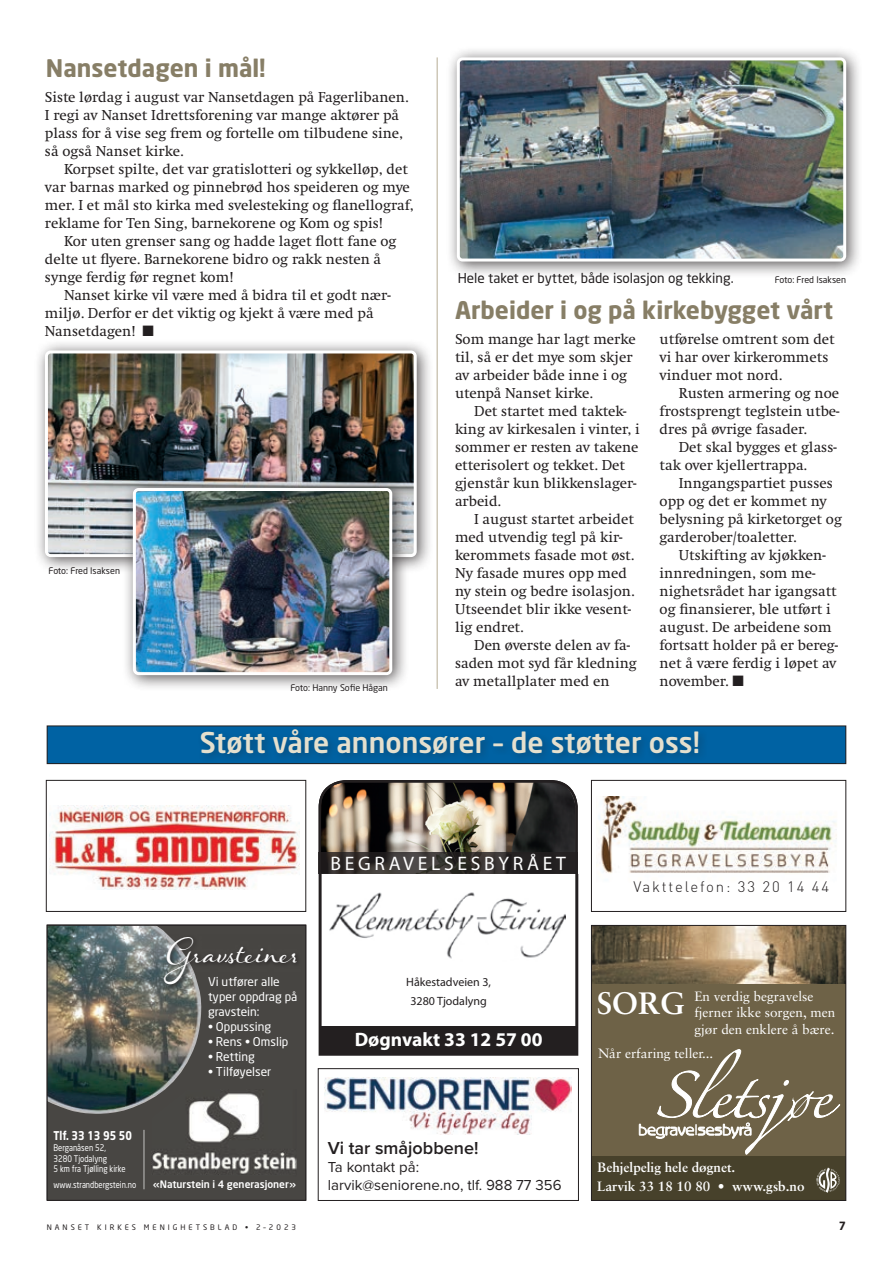
<style>
.page{position:relative;width:893px;height:1263px;background:#fff}
.page>*{position:absolute;margin:0;border:0;box-sizing:border-box;transform-origin:0 0}
.Tekst{font:47.85px "Hummingbird";color:#fff}
.t1{font:700 31.05px "Sabon";color:#fff}
.Tekst-2{font:500 28.35px "Neo Sans";color:#e5e0ce}
.Notis_tittel{font:700 24px "Neo Sans";color:#877e66}
.t2{font:19.65px "OK Myriad";letter-spacing:.19em;color:#fff}
.Tekst-3{font:700 19.5px "Myriad Pro";color:#fff}
.t3{font:600 18px "Proxima Nova";color:#231f20}
.Tekst_m_innrykk{font:15px/18px "Swift POW";color:#231f20}
.Tekst-4{font:15px/18px "Swift POW";color:#231f20}
.t4{font:15px/18px "Proxima Nova";color:#231f20}
.Tekst-5{font:300 15px "DIN";letter-spacing:.12em;color:#231f20}
.t5{font:13.5px/16.5px "Sabon";color:#fff}
.t6{font:700 13.5px/19px "Sabon";color:#fff}
.Bilde{font:13.5px "Neo Sans Std";color:#231f20}
.Tekst-6{font:12px/15px "Neo Sans Std";color:#fff}
.Tekst-7{font:12px "Myriad Pro";color:#231f20}
.Tekst-8{font:700 12px "Neo Sans";color:#fff;scale:.85 1}
.t7{font:700 11.25px "Neo Sans";color:#231f20}
.Tekst-9{font:500 10.2px "Neo Sans";color:#fff}
.Tekst-10{font:9px/10.8px "Neo Sans Std";color:#fff;scale:.85 1}
.Bilde-2{font:9px "Neo Sans Std";color:#231f20}
.t8{font:7.5px "Neo Sans Std";letter-spacing:.4em;color:#231f20}
</style>
<div class="page">
<img style="left:49px;top:805px;width:250px;height:84px">
<div style="left:46px;top:780px;width:260px;height:132px;border:1px solid #231f20"></div>
<img style="left:593px;top:927px;width:251px;height:56px">
<div style="left:591px;top:983px;width:255px;height:217px;background:#6e6247"></div>
<div style="left:591px;top:1156px;width:255px;height:44px;background:#47412b"></div>
<svg style="left:639px;top:1049px;width:201px;height:105px"></svg>
<svg style="left:816px;top:1167px;width:24px;height:26px"></svg>
<div style="left:591px;top:925px;width:255px;height:276px;border:1px solid #231f20"></div>
<div style="left:47px;top:726px;width:799px;height:38px;background:#0062a3"></div>
<div style="left:47px;top:725px;width:799px;height:39px;border:1px solid #231f20"></div>
<div style="left:197px;top:726px;width:511px;height:38px;background:#231f20;opacity:.29"></div>
<div style="left:591px;top:780px;width:255px;height:132px;border:1px solid #231f20"></div>
<img style="left:598px;top:796px;width:239px;height:77px">
<div style="left:319px;top:868px;width:259px;height:188px;border:3px solid #231f20"></div>
<img style="left:319px;top:780px;width:259px;height:94px">
<img style="left:329px;top:892px;width:236px;height:67px">
<div style="left:320px;top:1026px;width:256px;height:28px;background:#231f20"></div>
<div style="left:47px;top:925px;width:259px;height:275px;background:#484643"></div>
<img style="left:49px;top:927px;width:155px;height:187px">
<div style="left:47px;top:925px;width:259px;height:276px;border:1px solid #231f20"></div>
<svg style="left:161px;top:934px;width:137px;height:55px"></svg>
<hr style="left:143px;top:1130px;width:2px;height:59px;background:#9a9997">
<hr style="left:436px;top:57px;width:2px;height:632px;background:#cec8b8">
<div style="left:34px;top:339px;width:400px;height:235px;background:#231f20;opacity:.75"></div>
<img style="left:49px;top:354px;width:364px;height:199px">
<div style="left:45px;top:350px;width:372px;height:207px;border:3px solid #fff;border-radius:4px"></div>
<div style="left:122px;top:477px;width:287px;height:215px;background:#231f20;opacity:.75"></div>
<img style="left:137px;top:492px;width:251px;height:179px">
<div style="left:133px;top:488px;width:259px;height:187px;border:3px solid #fff;border-radius:4px"></div>
<div style="left:445px;top:46px;width:418px;height:233px;background:#231f20;opacity:.75"></div>
<img style="left:461px;top:61px;width:381px;height:197px">
<div style="left:457px;top:57px;width:389px;height:205px;border:3px solid #fff;border-radius:4px"></div>
<div style="left:318px;top:1068px;width:261px;height:133px;border:1px solid #231f20"></div>
<img style="left:325px;top:1078px;width:247px;height:56px">
<p class="Notis_tittel" style="left:46px;top:53px;width:221px">Nansetdagen i mål!</p>
<p class="Tekst-4" style="left:45px;top:88px;width:365px">Siste lørdag i august var Nansetdagen på Fagerlibanen.<br>I regi av Nanset Idrettsforening var mange aktører på plass for å vise seg frem og fortelle om tilbudene sine, så også Nanset kirke.</p>
<p class="Tekst_m_innrykk" style="left:45px;top:160px;width:370px;text-indent:19px">Korpset spilte, det var gratislotteri og sykkelløp, det var barnas marked og pinnebrød hos speideren og mye mer. I et mål sto kirka med svelesteking og flanellograf, reklame for Ten Sing, barnekorene og Kom og spis!</p>
<p class="Tekst_m_innrykk" style="left:45px;top:232px;width:353px;text-indent:19px">Kor uten grenser sang og hadde laget flott fane og delte ut flyere. Barnekorene bidro og rakk nesten å synge ferdig før regnet kom!</p>
<p class="Tekst_m_innrykk" style="left:45px;top:286px;width:347px;text-indent:19px">Nanset kirke vil være med å bidra til et godt nær&shy;miljø. Derfor er det viktig og kjekt å være med på<br>Nansetdagen! ■</p>
<p class="Notis_tittel" style="left:455px;top:294px;width:380px">Arbeider i og på kirkebygget vårt</p>
<p class="Bilde" style="left:458px;top:270px;width:277px">Hele taket er byttet, både isolasjon og tekking.</p>
<p class="Bilde-2" style="left:775px;top:274px;width:73px">Foto: Fred Isaksen</p>
<p class="Tekst_m_innrykk" style="left:660px;top:330px;width:177px">utførelse omtrent som det vi har over kirkerommets vinduer mot nord.</p>
<p class="Tekst_m_innrykk" style="left:660px;top:384px;width:181px;text-align:justify;text-indent:19px">Rusten armering og noe frostsprengt teglstein utbe&shy;dres på øvrige fasader.</p>
<p class="Tekst_m_innrykk" style="left:660px;top:438px;width:179px;text-indent:19px">Det skal bygges et glass&shy;tak over kjellertrappa.</p>
<p class="Tekst_m_innrykk" style="left:660px;top:474px;width:184px;text-indent:19px">Inngangspartiet pusses opp og det er kommet ny belysning på kirketorget og garderober/toaletter.</p>
<p class="Tekst_m_innrykk" style="left:660px;top:546px;width:180px;text-indent:19px">Utskifting av kjøkken&shy;innredningen, som me&shy;nighetsrådet har igangsatt og finansierer, ble utført i august. De arbeidene som fortsatt holder på er bereg&shy;net å være ferdig i løpet av november. ■</p>
<p class="Tekst-4" style="left:455px;top:330px;width:182px">Som mange har lagt merke til, så er det mye som skjer av arbeider både inne i og utenpå Nanset kirke.</p>
<p class="Tekst_m_innrykk" style="left:455px;top:402px;width:186px;text-indent:19px">Det startet med taktek&shy;king av kirkesalen i vinter, i sommer er resten av takene etterisolert og tekket. Det gjenstår kun blikkenslager&shy;arbeid.</p>
<p class="Tekst_m_innrykk" style="left:455px;top:510px;width:181px;text-indent:19px">I august startet arbeidet med utvendig tegl på kir&shy;kerommets fasade mot øst.<br>Ny fasade mures opp med ny stein og bedre isolasjon.<br>Utseendet blir ikke vesent&shy;lig endret.</p>
<p class="Tekst_m_innrykk" style="left:455px;top:636px;width:183px;text-indent:19px">Den øverste delen av fa&shy;saden mot syd får kledning av metallplater med en</p>
<p class="Bilde-2" style="left:49px;top:565px;width:73px">Foto: Fred Isaksen</p>
<p class="Bilde-2" style="left:291px;top:682px;width:99px">Foto: Hanny Sofie Hågan</p>
<p class="Tekst-2" style="left:200px;top:725px;width:502px">Støtt våre annonsører – de støtter oss!</p>
<p class="Tekst" style="left:166px;top:917px;width:133px">Gravsteiner</p>
<p class="Tekst-6" style="left:208px;top:974px;width:91px">Vi utfører alle typer oppdrag på gravstein:</p>
<p class="Tekst-6" style="left:208px;top:1019px;width:65px">• Oppussing</p>
<p class="Tekst-6" style="left:208px;top:1034px;width:82px">• Rens • Omslip</p>
<p class="Tekst-6" style="left:208px;top:1049px;width:48px">• Retting</p>
<p class="Tekst-6" style="left:208px;top:1064px;width:65px">• Tilføyelser</p>
<p class="Tekst-8" style="left:54px;top:1128px;width:94px">Tlf. 33 13 95 50</p>
<p class="Tekst-10" style="left:54px;top:1142px;width:65px">Berganåsen 52,<br>3280 Tjodalyng</p>
<p class="Tekst-10" style="left:54px;top:1163px;width:86px">5 km fra Tjølling kirke</p>
<p class="Tekst-10" style="left:54px;top:1179px;width:99px">www.strandbergstein.no</p>
<p class="Tekst-9" style="left:153px;top:1178px;width:145px">«Naturstein i 4 generasjoner»</p>
<p class="t2" style="left:330px;top:853px;width:237px">BEGRAVELSESBYRÅET</p>
<p class="Tekst-7" style="left:406px;top:974px;width:86px">Håkestadveien 3,</p>
<p class="Tekst-7" style="left:410px;top:994px;width:78px">3280 Tjodalyng</p>
<p class="Tekst-3" style="left:355px;top:1027px;width:189px">Døgnvakt 33 12 57 00</p>
<p class="t3" style="left:328px;top:1134px;width:152px">Vi tar småjobbene!</p>
<p class="t4" style="left:328px;top:1157px;width:235px">Ta kontakt på:<br>larvik@seniorene.no, tlf. 988 77 356</p>
<p class="Tekst-5" style="left:633px;top:877px;width:197px">Vakttelefon: 33 20 14 44</p>
<p class="t1" style="left:597px;top:983px;width:89px">SORG</p>
<p class="t5" style="left:694px;top:987px;width:142px">En verdig begravelse fjerner ikke sorgen, men gjør den enklere å bære.</p>
<p class="t5" style="left:598px;top:1044px;width:117px">Når erfaring teller...</p>
<p class="t6" style="left:597px;top:1158px;width:209px">Behjelpelig hele døgnet.<br>Larvik 33 18 10 80 • www.gsb.no</p>
<p class="t8" style="left:47px;top:1222px;width:251px">NANSET KIRKES MENIGHETSBLAD • 2–2023</p>
<p class="t7" style="left:839px;top:1218px;width:9px">7</p>
</div>
